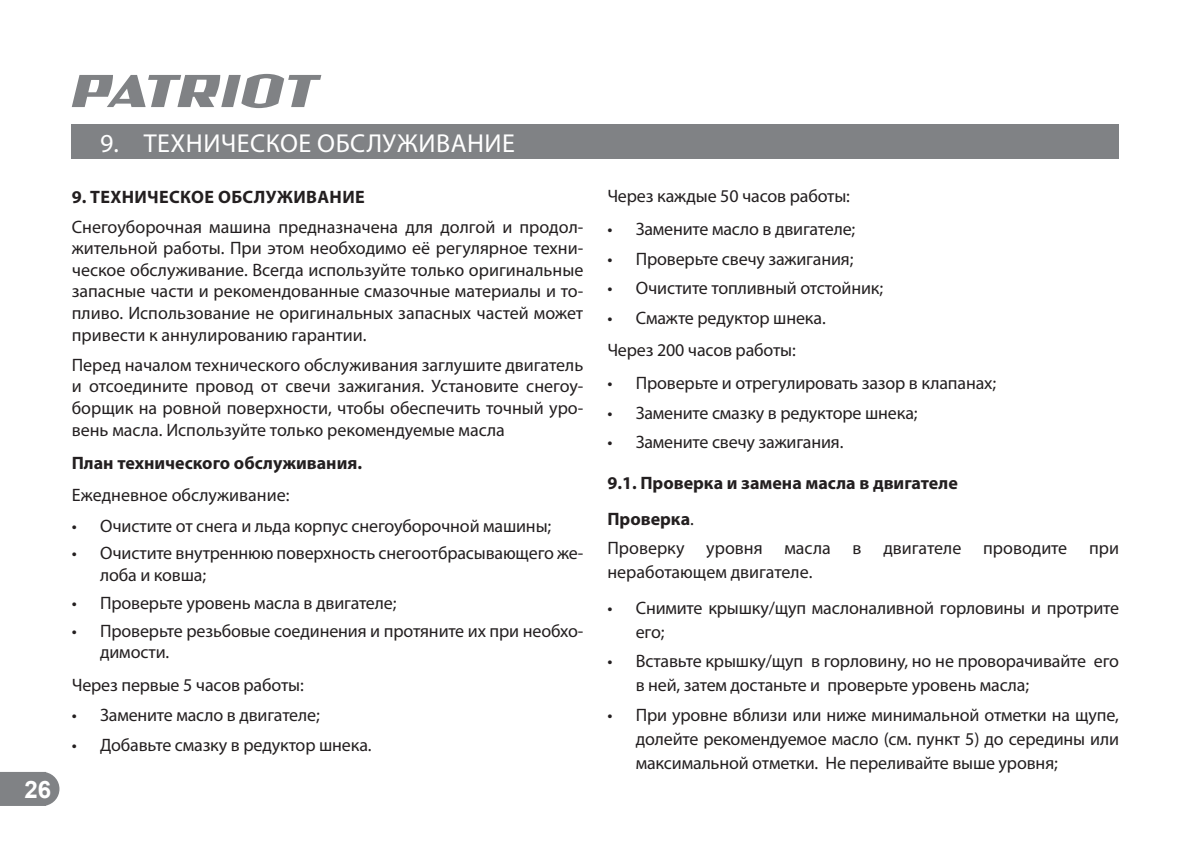
<style>
.page{position:relative;width:1191px;height:843px;background:#fff}
.page>*{position:absolute;margin:0;border:0;box-sizing:border-box;transform-origin:0 0}
.t1{font:26px "Myriad Pro";letter-spacing:.02em;color:#fff}
.t2{font:700 24px "Arial";color:#fff}
.t3{font:18px/21.6px "Myriad Pro";letter-spacing:-.01em;color:#231f20}
.t4{font:700 18px/35.4px "Myriad Pro";color:#231f20}
.t5{font:700 18px "Myriad Pro";letter-spacing:.02em;color:#231f20}
.s1{font-weight:400}
</style>
<div class="page">
<div style="left:0;top:772px;width:59px;height:34px;background:#808285"></div>
<svg style="left:72px;top:74px;width:249px;height:34px"></svg>
<div style="left:72px;top:125px;width:1046px;height:34px;background:#808285"></div>
<h2 class="t2" style="left:24px;top:772px;width:28px">26</h2>
<h1 class="t1" style="left:100px;top:127px;width:416px">9. ТЕХНИЧЕСКОЕ ОБСЛУЖИВАНИЕ</h1>
<p class="t5" style="left:72px;top:186px;width:294px">9. ТЕХНИЧЕСКОЕ ОБСЛУЖИВАНИЕ</p>
<p class="t3" style="left:72px;top:215px;width:513px;text-align:justify">Снегоуборочная машина предназначена для долгой и продол&shy;жительной работы. При этом необходимо её регулярное техни&shy;ческое обслуживание. Всегда используйте только оригинальные запасные части и рекомендованные смазочные материалы и то&shy;пливо. Использование не оригинальных запасных частей может привести к аннулированию гарантии.</p>
<p class="t3" style="left:72px;top:354px;width:513px;text-align:justify">Перед началом технического обслуживания заглушите двигатель и отсоедините провод от свечи зажигания. Установите снегоу&shy;борщик на ровной поверхности, чтобы обеспечить точный уро&shy;вень масла. Используйте только рекомендуемые масла</p>
<p class="t4" style="left:72px;top:445px;width:292px">План технического обслуживания.</p>
<p class="t3" style="left:72px;top:484px;width:219px">Ежедневное обслуживание:</p>
<p class="t3" style="left:72px;top:514px;width:481px">• Очистите от снега и льда корпус снегоуборочной машины;</p>
<p class="t3" style="left:100px;top:542px;width:484px;text-indent:-28px">• Очистите внутреннюю поверхность снегоотбрасывающего же&shy;лоба и ковша;</p>
<p class="t3" style="left:72px;top:592px;width:326px">• Проверьте уровень масла в двигателе;</p>
<p class="t3" style="left:100px;top:619px;width:484px;text-indent:-28px">• Проверьте резьбовые соединения и протяните их при необхо&shy;димости.</p>
<p class="t3" style="left:72px;top:674px;width:233px">Через первые 5 часов работы:</p>
<p class="t3" style="left:72px;top:704px;width:249px">• Замените масло в двигателе;</p>
<p class="t3" style="left:72px;top:734px;width:301px">• Добавьте смазку в редуктор шнека.</p>
<p class="t3" style="left:607px;top:185px;width:244px">Через каждые 50 часов работы:</p>
<p class="t3" style="left:607px;top:218px;width:249px">• Замените масло в двигателе;</p>
<p class="t3" style="left:607px;top:247px;width:247px">• Проверьте свечу зажигания;</p>
<p class="t3" style="left:607px;top:277px;width:277px">• Очистите топливный отстойник;</p>
<p class="t3" style="left:607px;top:301px;width:220px;line-height:32.6px">• Смажте редуктор шнека.<br>Через 200 часов работы:</p>
<p class="t3" style="left:607px;top:372px;width:390px">• Проверьте и отрегулировать зазор в клапанах;</p>
<p class="t3" style="left:607px;top:401px;width:312px">• Замените смазку в редукторе шнека;</p>
<p class="t3" style="left:607px;top:431px;width:237px">• Замените свечу зажигания.</p>
<p class="t4" style="left:607px;top:466px;width:352px">9.1. Проверка и замена масла в двигателе<br>Проверка<span class="s1">.</span></p>
<p class="t3" style="left:607px;top:536px;width:513px;line-height:24px">Проверку уровня масла в двигателе проводите при неработающем двигателе.</p>
<p class="t3" style="left:635px;top:595px;width:484px;line-height:24px;text-indent:-28px">• Снимите крышку/щуп маслоналивной горловины и протрите его;</p>
<p class="t3" style="left:635px;top:649px;width:484px;line-height:24px;text-indent:-28px">• Вставьте крышку/щуп в горловину, но не проворачивайте его в ней, затем достаньте и проверьте уровень масла;</p>
<p class="t3" style="left:635px;top:703px;width:484px;line-height:24px;text-align:justify;text-indent:-28px">• При уровне вблизи или ниже минимальной отметки на щупе, долейте рекомендуемое масло (см. пункт 5) до середины или максимальной отметки. Не переливайте выше уровня;</p>
</div>
